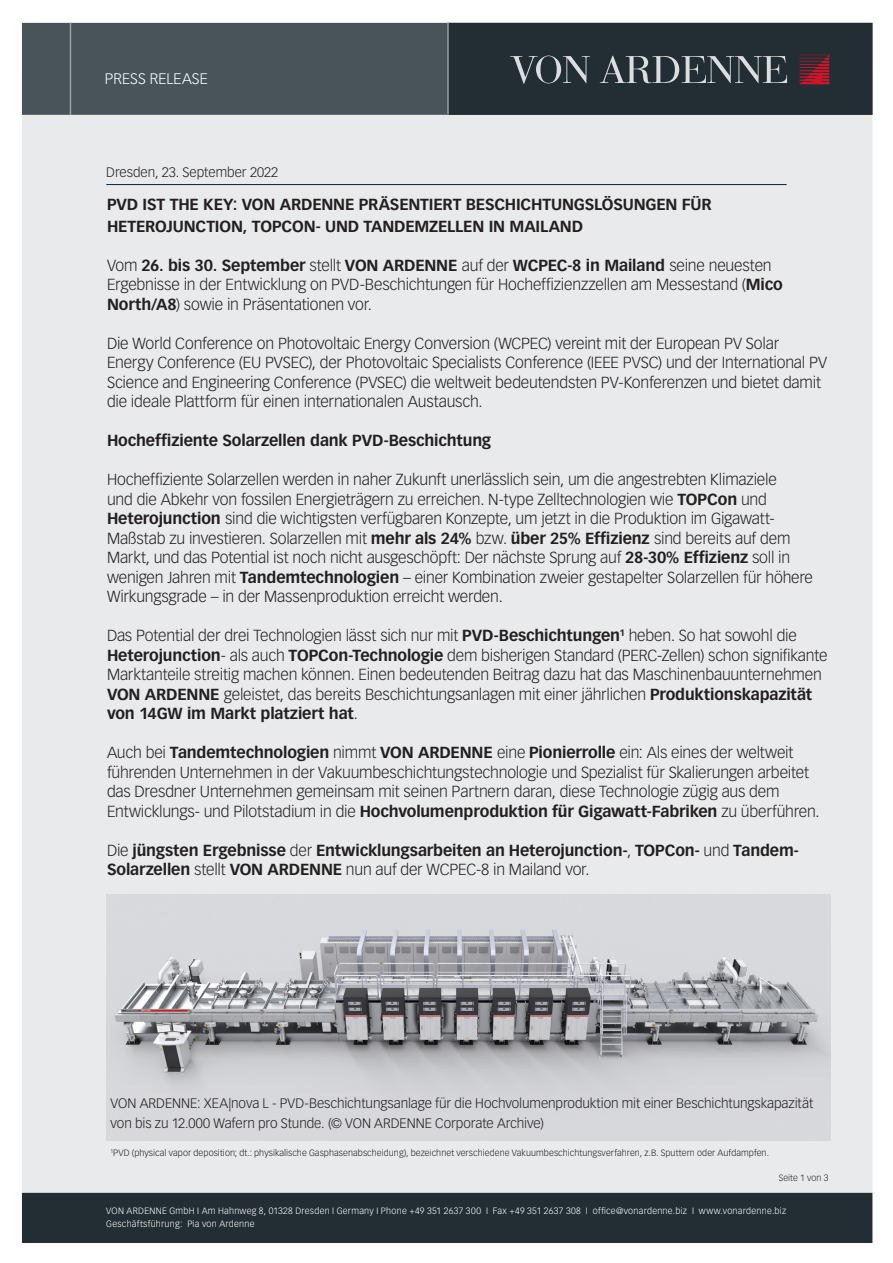
<style>
.page{position:relative;width:893px;height:1263px;background:#fff}
.page>*{position:absolute;margin:0;border:0;box-sizing:border-box;transform-origin:0 0}
.t1{font:300 15.75px/19.5px "Vectora LT Std";letter-spacing:-.015em;color:#231f20}
.t2{font:700 15.75px/19.5px "Vectora LT Std";letter-spacing:-.01em;color:#231f20}
.Text{font:300 15px "Vectora LT Std";letter-spacing:.005em;color:#fff}
.t3{font:300 13.5px/19.5px "Vectora LT Std";letter-spacing:-.005em;color:#231f20}
.t4{font:300 9px "Vectora LT Std";letter-spacing:.03em;color:#fff}
.t5{font:300 9px "Vectora LT Std";letter-spacing:.01em;color:#231f20}
.t6{font:300 9px "Vectora LT Std";color:#232e34}
.s1{font-weight:700}
.s2{font-weight:300}
</style>
<div class="page">
<div style="left:22px;top:115px;width:850px;height:1078px;background:#e8eaec"></div>
<div style="left:22px;top:1193px;width:850px;height:50px;background:#232e34"></div>
<div style="left:22px;top:23px;width:425px;height:92px;background:#48545a"></div>
<svg style="left:447px;top:23px;width:425px;height:92px;background:#2d363c"></svg>
<hr style="left:70px;top:23px;width:1px;height:92px;background:#a0a1a5">
<hr style="left:106px;top:184px;width:681px;height:1px;background:#112530">
<img style="left:106px;top:894px;width:725px;height:246px">
<p class="Text" style="left:105px;top:70px;width:104px">PRESS RELEASE</p>
<p class="t3" style="left:106px;top:163px;width:173px">Dresden, 23. September 2022</p>
<p class="t2" style="left:107px;top:195px;width:606px">PVD IST THE KEY: VON ARDENNE PRÄSENTIERT BESCHICHTUNGSLÖSUNGEN FÜR</p>
<p class="t2" style="left:107px;top:216px;width:478px">HETEROJUNCTION, TOPCON- UND TANDEMZELLEN IN MAILAND</p>
<p class="t1" style="left:107px;top:255px;width:677px">Vom <span class="s1">26. bis 30. September</span> stellt <span class="s1">VON ARDENNE</span> auf der <span class="s1">WCPEC-8 in Mailand</span> seine neuesten<br>Ergebnisse in der Entwicklung on PVD-Beschichtungen für Hocheffizienzzellen am Messestand (<span class="s1">Mico<br>North/A8</span>) sowie in Präsentationen vor.</p>
<p class="t1" style="left:107px;top:333px;width:722px">Die World Conference on Photovoltaic Energy Conversion (WCPEC) vereint mit der European PV Solar Energy Conference (EU PVSEC), der Photovoltaic Specialists Conference (IEEE PVSC) und der International PV Science and Engineering Conference (PVSEC) die weltweit bedeutendsten PV-Konferenzen und bietet damit die ideale Plattform für einen internationalen Austausch.</p>
<p class="t2" style="left:107px;top:431px;width:386px">Hocheffiziente Solarzellen dank PVD-Beschichtung</p>
<p class="t1" style="left:107px;top:470px;width:708px">Hocheffiziente Solarzellen werden in naher Zukunft unerlässlich sein, um die angestrebten Klimaziele<br>und die Abkehr von fossilen Energieträgern zu erreichen. N-type Zelltechnologien wie <span class="s1">TOPCon</span> und <span class="s1">Heterojunction</span> sind die wichtigsten verfügbaren Konzepte, um jetzt in die Produktion im Gigawatt-Maßstab zu investieren. Solarzellen mit <span class="s1">mehr als 24%</span> bzw. <span class="s1">über 25% Effizienz</span> sind bereits auf dem Markt, und das Potential ist noch nicht ausgeschöpft: Der nächste Sprung auf <span class="s1">28-30% Effizienz</span> soll in wenigen Jahren mit <span class="s1">Tandemtechnologien</span> – einer Kombination zweier gestapelter Solarzellen für höhere Wirkungsgrade – in der Massenproduktion erreicht werden.</p>
<p class="t1" style="left:107px;top:626px;width:722px">Das Potential der drei Technologien lässt sich nur mit <span class="s1">PVD-Beschichtungen</span><sup>1</sup> heben. So hat sowohl die <span class="s1">Heterojunction</span>- als auch <span class="s1">TOPCon-Technologie</span> dem bisherigen Standard (PERC-Zellen) schon signifikante Marktanteile streitig machen können. Einen bedeutenden Beitrag dazu hat das Maschinenbauunternehmen <span class="s1">VON ARDENNE</span> geleistet, das bereits Beschichtungsanlagen mit einer jährlichen <span class="s1">Produktionskapazität von 14GW im Markt platziert hat</span>.</p>
<p class="t1" style="left:107px;top:743px;width:714px">Auch bei <span class="s1">Tandemtechnologien</span> nimmt <span class="s1">VON ARDENNE</span> eine <span class="s1">Pionierrolle</span> ein: Als eines der weltweit führenden Unternehmen in der Vakuumbeschichtungstechnologie und Spezialist für Skalierungen arbeitet das Dresdner Unternehmen gemeinsam mit seinen Partnern daran, diese Technologie zügig aus dem Entwicklungs- und Pilotstadium in die <span class="s1">Hochvolumenproduktion für Gigawatt-Fabriken</span> zu überführen.</p>
<p class="t2" style="left:107px;top:840px;width:693px"><span class="s2">Die</span> jüngsten Ergebnisse <span class="s2">der</span> Entwicklungsarbeiten an Heterojunction-<span class="s2">,</span> TOPCon- <span class="s2">und</span> Tandem-<br>Solarzellen <span class="s2">stellt</span> VON ARDENNE <span class="s2">nun auf der WCPEC-8 in Mailand vor.</span></p>
<p class="t3" style="left:111px;top:1094px;width:704px">VON ARDENNE: XEA|nova L - PVD-Beschichtungsanlage für die Hochvolumenproduktion mit einer Beschichtungskapazität von bis zu 12.000 Wafern pro Stunde. (© VON ARDENNE Corporate Archive)</p>
<p class="t5" style="left:111px;top:1147px;width:660px"><sup>1</sup>PVD (physical vapor deposition; dt.: physikalische Gasphasenabscheidung), bezeichnet verschiedene Vakuumbeschichtungsverfahren, z.B. Sputtern oder Aufdampfen.</p>
<p class="t6" style="left:779px;top:1172px;width:51px">Seite 1 von 3</p>
<p class="t4" style="left:106px;top:1205px;width:681px">VON ARDENNE GmbH I Am Hahnweg 8, 01328 Dresden I Germany I Phone +49 351 2637 300 I Fax +49 351 2637 308 I office@vonardenne.biz I www.vonardenne.biz</p>
<p class="t4" style="left:106px;top:1219px;width:150px">Geschäftsführung: Pia von Ardenne</p>
</div>
